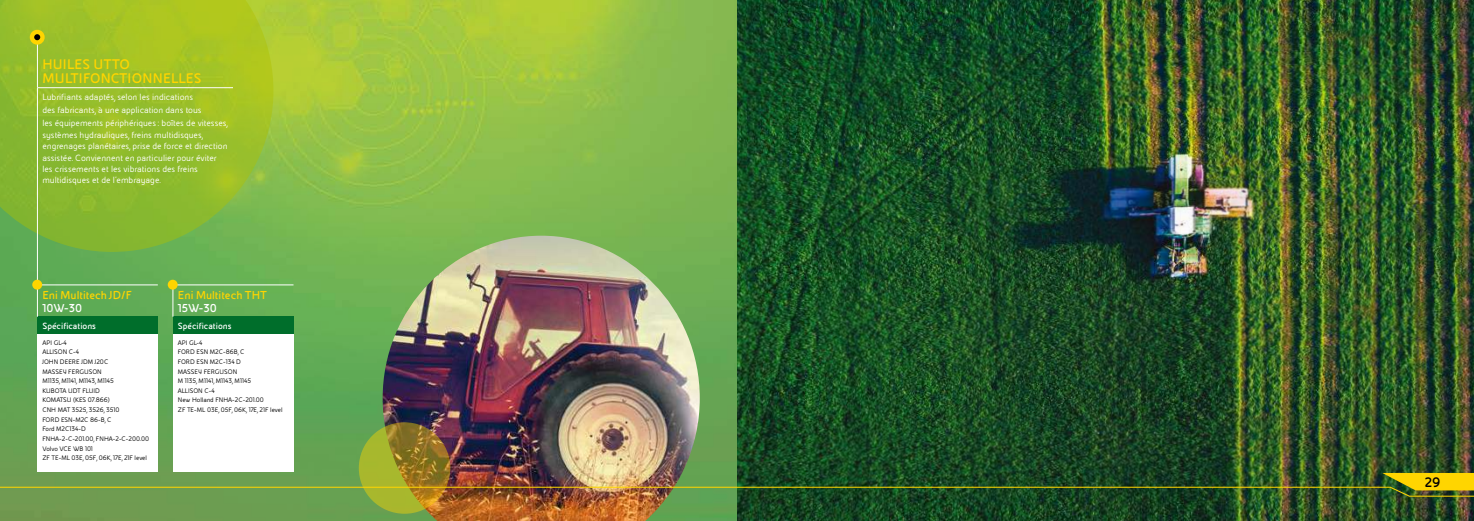
<style>
.page{position:relative;width:1474px;height:521px;background:#fff}
.page>*{position:absolute;margin:0;border:0;box-sizing:border-box;transform-origin:0 0}
.t1{font:700 14.88px/14px "Eni Exp";letter-spacing:.015em;color:#ffd500}
.t2{font:700 14.7px "Eni Exp";color:#000}
.t3{font:700 12.25px "Eni Exp";color:#ffd500}
.t4{font:700 12.25px "Eni Exp";color:#fff}
.t5{font:9.62px/11.4px "Eni Exp Reg";color:#fff}
.t6{font:700 9.62px "Eni Exp";color:#fff}
.t7{font:7px/9.6px "Eni Exp Reg";color:#000}
</style>
<div class="page">
<img style="left:0;top:0;width:737px;height:521px">
<svg style="left:0;top:0;width:273px;height:252px;background:#93bd2e"></svg>
<hr style="left:37px;top:37px;width:1px;height:50px;background:#fff">
<hr style="left:37px;top:87px;width:196px;height:1px;background:#fff">
<hr style="left:37px;top:88px;width:1px;height:197px;background:#fff">
<div style="left:37px;top:317px;width:121px;height:17px;background:#006e2b"></div>
<div style="left:37px;top:334px;width:121px;height:137px;background:#fff"></div>
<hr style="left:37px;top:285px;width:121px;height:1px;background:#fff">
<hr style="left:37px;top:285px;width:1px;height:32px;background:#fff">
<div style="left:32px;top:280px;width:10px;height:10px;background:#ffd500;border-radius:50%"></div>
<svg style="left:32px;top:32px;width:10px;height:10px"></svg>
<div style="left:30px;top:30px;width:15px;height:15px;border:4px solid #ffd500;border-radius:50%"></div>
<div style="left:173px;top:317px;width:120px;height:17px;background:#006e2b"></div>
<div style="left:173px;top:334px;width:120px;height:137px;background:#fff"></div>
<hr style="left:173px;top:285px;width:120px;height:1px;background:#fff">
<hr style="left:173px;top:285px;width:1px;height:32px;background:#fff">
<div style="left:168px;top:280px;width:10px;height:10px;background:#ffd500;border-radius:50%"></div>
<img style="left:737px;top:0;width:736px;height:521px">
<img style="left:382px;top:236px;width:317px;height:285px">
<svg style="left:359px;top:422px;width:91px;height:92px;background:#9c9128"></svg>
<img style="left:0;top:473px;width:1473px;height:24px">
<h1 class="t1" style="left:42px;top:57px;width:160px">HUILES UTTO<br>MULTIFONCTIONNELLES</h1>
<h3 class="t5" style="left:42px;top:91px;width:187px;line-height:13.1px">Lubrifiants adaptés, selon les indications<br>des fabricants, à une application dans tous<br>les équipements périphériques: boîtes de vitesses,</h3>
<h3 class="t5" style="left:42px;top:129px;width:187px">systèmes hydrauliques, freins multidisques, engrenages planétaires, prise de force et direction assistée. Conviennent en particulier pour éviter les crissements et les vibrations des freins multidisques et de l’embrayage.</h3>
<h3 class="t3" style="left:42px;top:289px;width:91px">Eni Multitech JD/F</h3>
<h3 class="t4" style="left:42px;top:301px;width:41px">10W-30</h3>
<h3 class="t6" style="left:42px;top:321px;width:55px">Spécifications</h3>
<p class="t7" style="left:42px;top:338px;width:108px">API GL-4<br>ALLISON C-4<br>JOHN DEERE JDM J20C<br>MASSEY FERGUSON<br>M1135, M1141, M1143, M1145<br>KUBOTA UDT FLUID<br>KOMATSU (KES 07.866)<br>CNH MAT 3525, 3526, 3510<br>FORD ESN-M2C 86-B, C<br>Ford M2C134-D<br>FNHA-2-C-201.00, FNHA-2-C-200.00<br>Volvo VCE WB 101<br>ZF TE-ML 03E, 05F, 06K, 17E, 21F level</p>
<h3 class="t3" style="left:178px;top:289px;width:90px">Eni Multitech THT</h3>
<h3 class="t4" style="left:178px;top:301px;width:40px">15W-30</h3>
<h3 class="t6" style="left:178px;top:321px;width:55px">Spécifications</h3>
<p class="t7" style="left:178px;top:338px;width:106px">API GL-4<br>FORD ESN M2C-86B, C<br>FORD ESN M2C-134 D<br>MASSEY FERGUSON<br>M 1135, M1141, M1143, M1145<br>ALLISON C-4<br>New Holland FNHA-2C-201.00<br>ZF TE-ML 03E, 05F, 06K, 17E, 21F level</p>
<h2 class="t2" style="left:1424px;top:475px;width:17px">29</h2>
</div>
